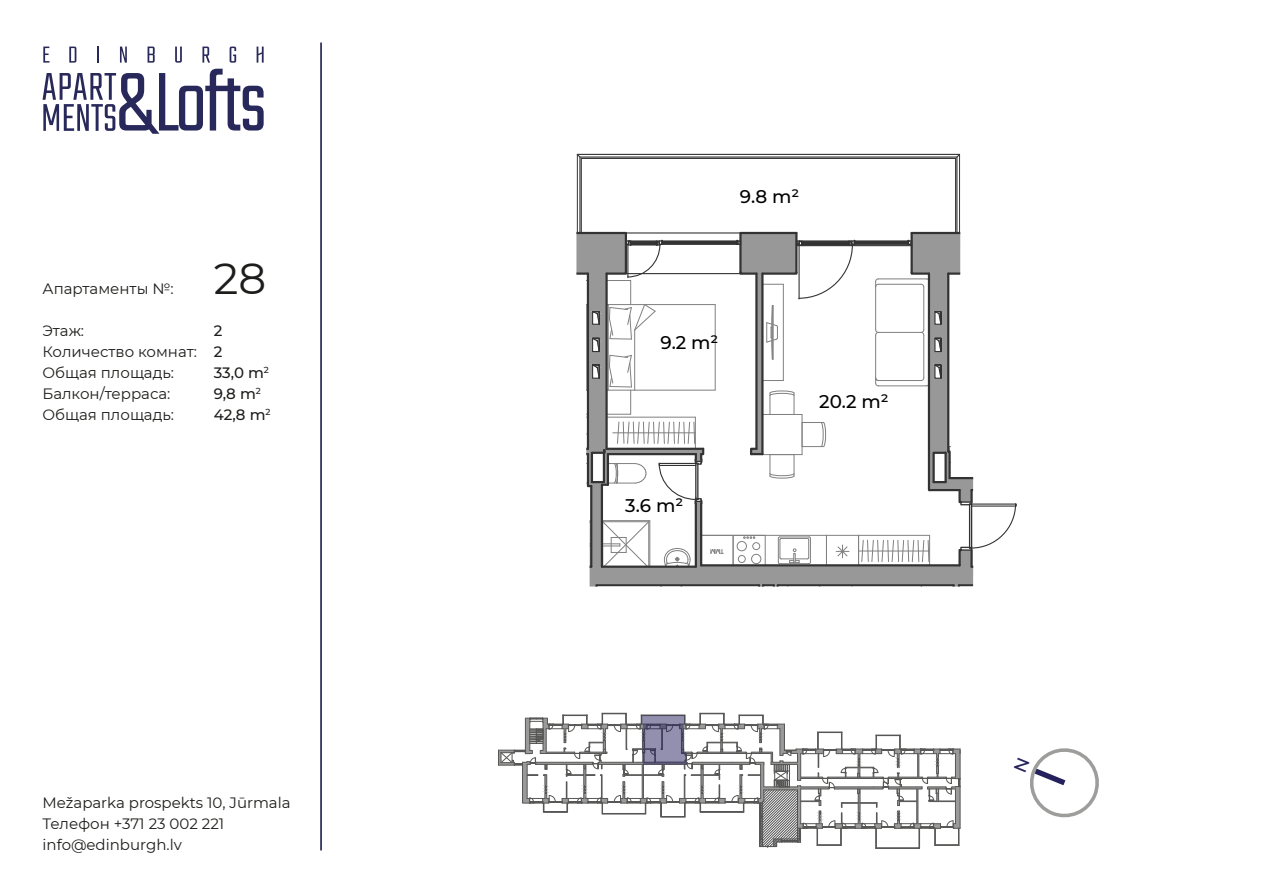
<style>
.page{position:relative;width:1263px;height:893px;background:#fff}
.page>*{position:absolute;margin:0;border:0;box-sizing:border-box;transform-origin:0 0}
.t1{font:43.5px "Montserrat";color:#1d1d1b}
.t2{font:500 18.3px "Montserrat";color:#000}
.t3{font:15px/21px "Montserrat";color:#1d1d1b}
.t4{font:500 15px/21px "Montserrat";color:#1d1d1b}
</style>
<div class="page">
<svg style="left:43px;top:47px;width:7px;height:16px"></svg>
<svg style="left:69px;top:47px;width:7px;height:16px"></svg>
<svg style="left:97px;top:47px;width:2px;height:16px"></svg>
<svg style="left:120px;top:47px;width:7px;height:16px"></svg>
<svg style="left:148px;top:47px;width:7px;height:16px"></svg>
<svg style="left:175px;top:47px;width:7px;height:16px"></svg>
<svg style="left:202px;top:47px;width:8px;height:16px"></svg>
<svg style="left:230px;top:47px;width:6px;height:16px"></svg>
<svg style="left:257px;top:47px;width:7px;height:16px"></svg>
<svg style="left:43px;top:69px;width:221px;height:65px"></svg>
<hr style="left:320px;top:43px;width:2px;height:807px;background:#28285a">
<svg style="left:576px;top:153px;width:441px;height:434px"></svg>
<hr style="left:950px;top:477px;width:68px;height:2px;background:#333">
<svg style="left:498px;top:713px;width:463px;height:136px"></svg>
<svg style="left:1030px;top:748px;width:69px;height:70px"></svg>
<p class="t3" style="left:43px;top:278px;width:133px">Апартаменты №:</p>
<p class="t3" style="left:43px;top:320px;width:156px">Этаж:<br>Количество комнат:<br>Общая площадь:<br>Балкон/терраса:<br>Общая площадь:</p>
<h1 class="t1" style="left:214px;top:249px;width:54px">28</h1>
<p class="t4" style="left:214px;top:320px;width:58px">2<br>2<br>33,0 m<sup>2<br></sup>9,8 m<sup>2<br></sup>42,8 m<sup>2</sup></p>
<p class="t3" style="left:43px;top:792px;width:250px">Mežaparka prospekts 10, Jūrmala<br>Телефон +371 23 002 221 info@edinburgh.lv</p>
<p class="t2" style="left:740px;top:183px;width:61px">9.8 m²</p>
<p class="t2" style="left:660px;top:330px;width:60px">9.2 m²</p>
<p class="t2" style="left:625px;top:493px;width:60px">3.6 m²</p>
<p class="t2" style="left:819px;top:389px;width:71px">20.2 m²</p>
</div>
